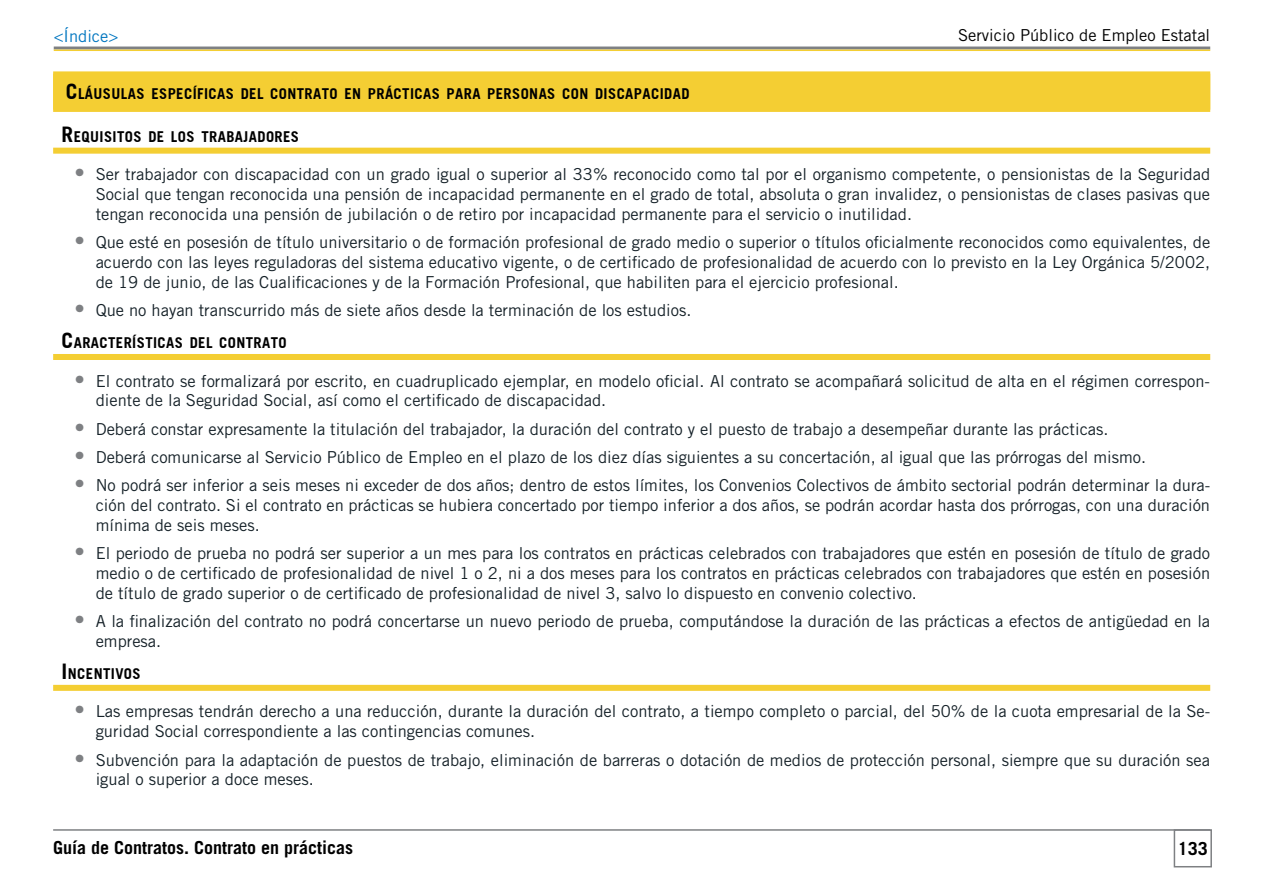
<style>
.page{position:relative;width:1263px;height:893px;background:#fff}
.page>*{position:absolute;margin:0;border:0;box-sizing:border-box;transform-origin:0 0}
.t1{font:700 18px "Trade Gothic LT Std";color:#000}
.t2{font:16.5px/19.8px "Trade Gothic LT Std";color:#152128;text-align:justify}
.t3{font:16.5px "Trade Gothic LT Std";color:#000}
.t4{font:16.5px "Trade Gothic LT Std";color:#0076c0}
.t5{font:14.7px "Trade Gothic BD Bold";letter-spacing:.03em;color:#000}
.s1{font-size:21px}
.s2{font-size:21px;color:#7e8083}
</style>
<div class="page">
<div style="left:1174px;top:829px;width:38px;height:38px;border:2px solid #7e8083"></div>
<hr style="left:53px;top:829px;width:1157px;height:2px;background:#7e8083">
<hr style="left:54px;top:47px;width:1156px;height:3px;background:#7e8083">
<hr style="left:54px;top:50px;width:1156px;height:1px;background:#f4ce33">
<div style="left:53px;top:71px;width:1157px;height:41px;background:#f4ce33"></div>
<div style="left:53px;top:148px;width:1157px;height:6px;background:#f4ce33"></div>
<div style="left:53px;top:354px;width:1157px;height:6px;background:#f4ce33"></div>
<div style="left:53px;top:685px;width:1157px;height:6px;background:#f4ce33"></div>
<p class="t4" style="left:54px;top:26px;width:66px">&lt;Índice&gt;</p>
<p class="t3" style="left:958px;top:25px;width:254px">Servicio Público de Empleo Estatal</p>
<p class="t5" style="left:66px;top:85px;width:623px"><span class="s1">C</span>LÁUSULAS ESPECÍFICAS DEL CONTRATO EN PRÁCTICAS PARA PERSONAS CON DISCAPACIDAD</p>
<p class="t5" style="left:62px;top:127px;width:239px"><span class="s1">R</span>EQUISITOS DE LOS TRABAJADORES</p>
<p class="t2" style="left:96px;top:164px;width:1116px;text-indent:-21px"><span class="s2">•</span> Ser trabajador con discapacidad con un grado igual o superior al 33% reconocido como tal por el organismo competente, o pensionistas de la Seguridad Social que tengan reconocida una pensión de incapacidad permanente en el grado de total, absoluta o gran invalidez, o pensionistas de clases pasivas que tengan reconocida una pensión de jubilación o de retiro por incapacidad permanente para el servicio o inutilidad.</p>
<p class="t2" style="left:96px;top:232px;width:1116px;text-indent:-21px"><span class="s2">•</span> Que esté en posesión de título universitario o de formación profesional de grado medio o superior o títulos oficialmente reconocidos como equivalentes, de acuerdo con las leyes reguladoras del sistema educativo vigente, o de certificado de profesionalidad de acuerdo con lo previsto en la Ley Orgánica 5/2002, de 19 de junio, de las Cualificaciones y de la Formación Profesional, que habiliten para el ejercicio profesional.</p>
<p class="t2" style="left:74px;top:300px;width:618px"><span class="s2">•</span> Que no hayan transcurrido más de siete años desde la terminación de los estudios.</p>
<p class="t5" style="left:62px;top:334px;width:227px"><span class="s1">C</span>ARACTERÍSTICAS DEL CONTRATO</p>
<p class="t2" style="left:96px;top:371px;width:1116px;text-indent:-21px"><span class="s2">•</span> El contrato se formalizará por escrito, en cuadruplicado ejemplar, en modelo oficial. Al contrato se acompañará solicitud de alta en el régimen correspon&shy;diente de la Seguridad Social, así como el certificado de discapacidad.</p>
<p class="t2" style="left:74px;top:419px;width:1036px"><span class="s2">•</span> Deberá constar expresamente la titulación del trabajador, la duración del contrato y el puesto de trabajo a desempeñar durante las prácticas.</p>
<p class="t2" style="left:74px;top:447px;width:1073px"><span class="s2">•</span> Deberá comunicarse al Servicio Público de Empleo en el plazo de los diez días siguientes a su concertación, al igual que las prórrogas del mismo.</p>
<p class="t2" style="left:96px;top:475px;width:1116px;text-indent:-21px"><span class="s2">•</span> No podrá ser inferior a seis meses ni exceder de dos años; dentro de estos límites, los Convenios Colectivos de ámbito sectorial podrán determinar la dura&shy;ción del contrato. Si el contrato en prácticas se hubiera concertado por tiempo inferior a dos años, se podrán acordar hasta dos prórrogas, con una duración mínima de seis meses.</p>
<p class="t2" style="left:96px;top:543px;width:1116px;text-indent:-21px"><span class="s2">•</span> El periodo de prueba no podrá ser superior a un mes para los contratos en prácticas celebrados con trabajadores que estén en posesión de título de grado medio o de certificado de profesionalidad de nivel 1 o 2, ni a dos meses para los contratos en prácticas celebrados con trabajadores que estén en posesión de título de grado superior o de certificado de profesionalidad de nivel 3, salvo lo dispuesto en convenio colectivo.</p>
<p class="t2" style="left:96px;top:611px;width:1116px;text-indent:-21px"><span class="s2">•</span> A la finalización del contrato no podrá concertarse un nuevo periodo de prueba, computándose la duración de las prácticas a efectos de antigüedad en la empresa.</p>
<p class="t5" style="left:62px;top:665px;width:81px"><span class="s1">I</span> NCENTIVOS</p>
<p class="t2" style="left:96px;top:701px;width:1116px;text-indent:-21px"><span class="s2">•</span> Las empresas tendrán derecho a una reducción, durante la duración del contrato, a tiempo completo o parcial, del 50% de la cuota empresarial de la Se&shy;guridad Social correspondiente a las contingencias comunes.</p>
<p class="t2" style="left:96px;top:749px;width:1116px;text-indent:-21px"><span class="s2">•</span> Subvención para la adaptación de puestos de trabajo, eliminación de barreras o dotación de medios de protección personal, siempre que su duración sea igual o superior a doce meses.</p>
<p class="t1" style="left:53px;top:837px;width:302px">Guía de Contratos. Contrato en prácticas</p>
<p class="t1" style="left:1178px;top:837px;width:32px">133</p>
</div>
